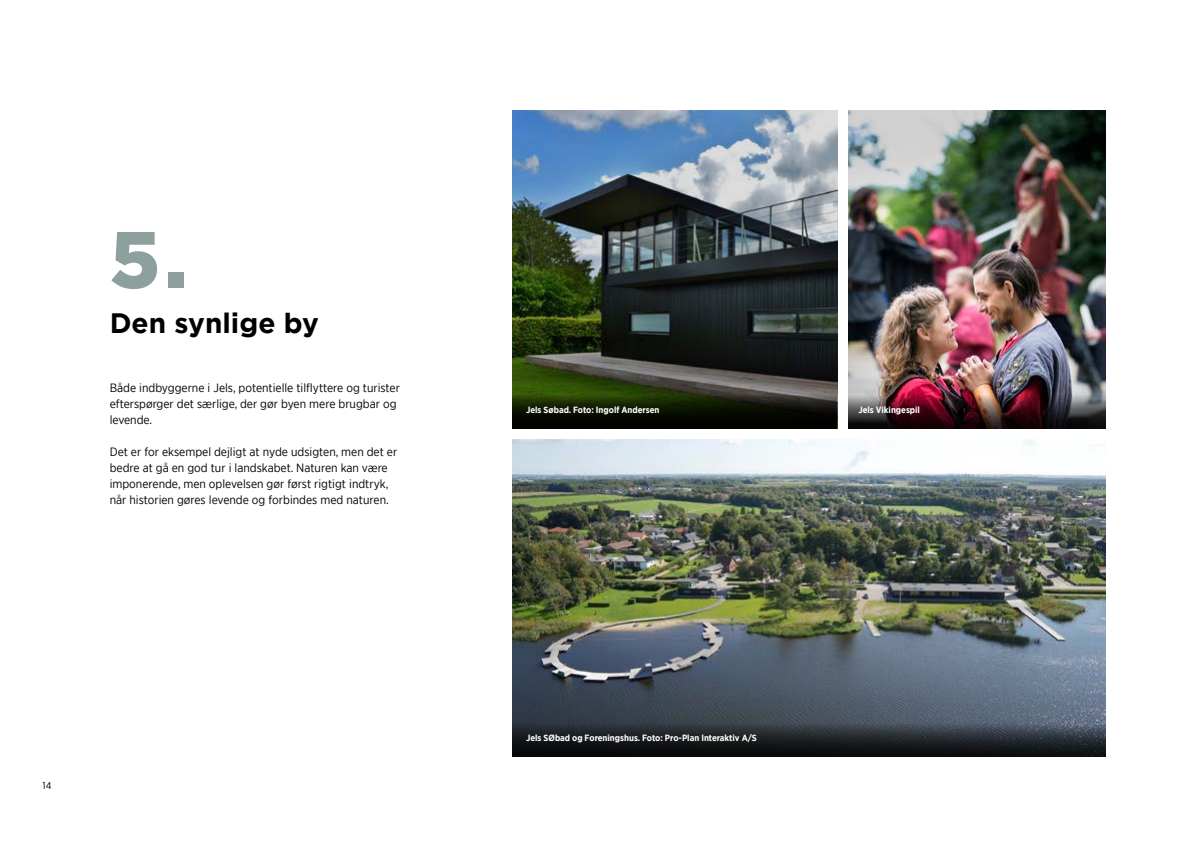
<style>
.page{position:relative;width:1191px;height:842px;background:#fff}
.page>*{position:absolute;margin:0;border:0;box-sizing:border-box;transform-origin:0 0}
.t1{font:900 80px "Gotham";color:#8da09d}
.t2{font:700 28px "Gotham";color:#000}
.t3{font:12px/16px "Gotham Narrow";color:#000}
.t4{font:10px "Gotham Narrow";color:#000}
.t5{font:700 9px "Gotham Narrow";color:#fff}
</style>
<div class="page">
<img style="left:513px;top:111px;width:324px;height:283px">
<img style="left:513px;top:439px;width:593px;height:284px">
<svg style="left:513px;top:723px;width:593px;height:34px;background:#202429"></svg>
<img style="left:848px;top:111px;width:258px;height:283px">
<img style="left:848px;top:394px;width:258px;height:34px">
<svg style="left:513px;top:394px;width:324px;height:34px;background:#111807"></svg>
<h1 class="t1" style="left:110px;top:204px;width:79px">5.</h1>
<h2 class="t2" style="left:110px;top:304px;width:211px">Den synlige by</h2>
<p class="t3" style="left:110px;top:380px;width:292px">Både indbyggerne i Jels, potentielle tilflyttere og turister efterspørger det særlige, der gør byen mere brugbar og levende.</p>
<p class="t3" style="left:110px;top:444px;width:289px">Det er for eksempel dejligt at nyde udsigten, men det er bedre at gå en god tur i landskabet. Naturen kan være imponerende, men oplevelsen gør først rigtigt indtryk, når historien gøres levende og forbindes med naturen.</p>
<p class="t4" style="left:43px;top:779px;width:10px">14</p>
<p class="t5" style="left:526px;top:404px;width:135px">Jels Søbad. Foto: Ingolf Andersen</p>
<p class="t5" style="left:858px;top:404px;width:63px">Jels Vikingespil</p>
<p class="t5" style="left:526px;top:732px;width:232px">Jels SØbad og Foreningshus. Foto: Pro-Plan Interaktiv A/S</p>
</div>
